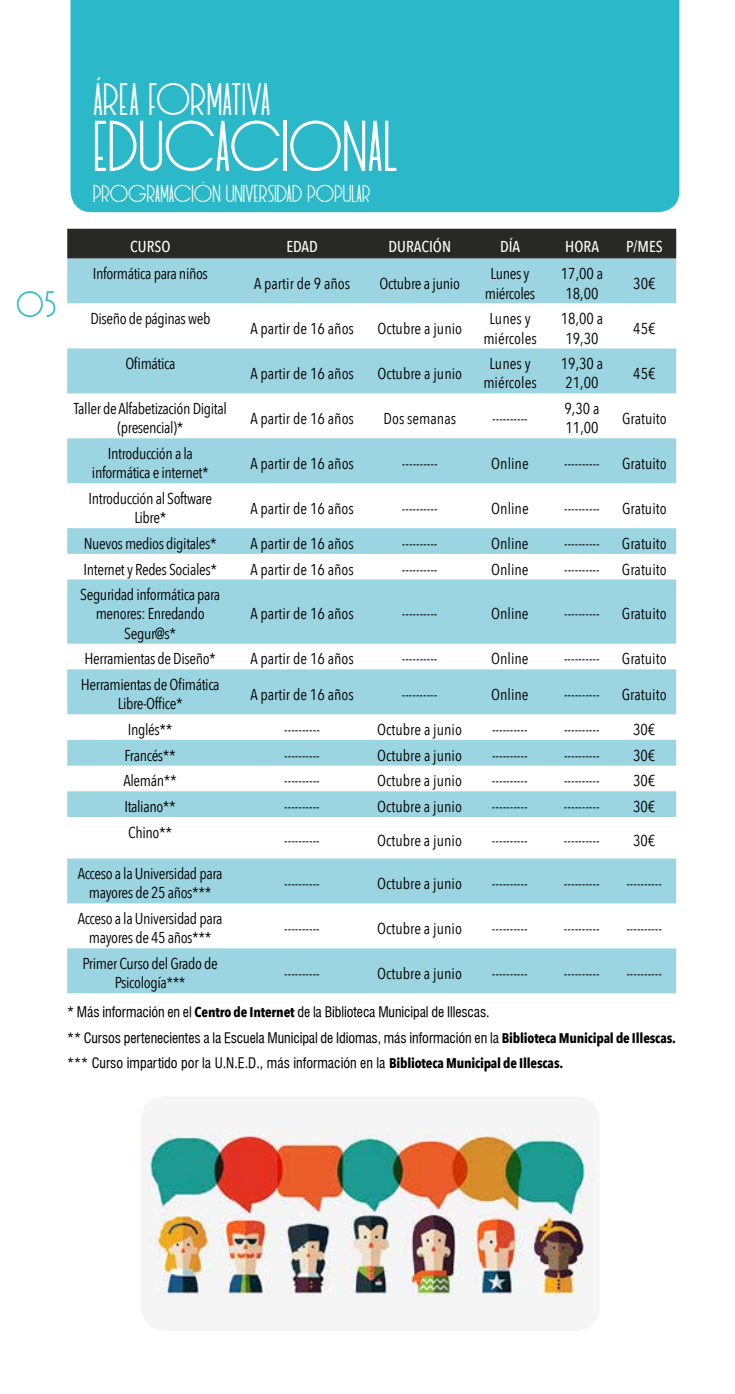
<style>
.page{position:relative;width:735px;height:1394px;background:#fff}
.page>*{position:absolute;margin:0;border:0;box-sizing:border-box;transform-origin:0 0}
.t1{font:71.75px "Red Flowers";color:#fff}
.t2{font:45.5px "Red Flowers";color:#fff}
.t3{font:36.75px "Red Flowers";color:#2bb8c9}
.t4{font:24.5px "Red Flowers";color:#fff}
.t5{font:15.75px/19.2px "Avenir Next Condensed";letter-spacing:-.025em;color:#000;text-align:center}
.t6{font:15.75px/19.2px "Avenir Next Condensed";color:#000;text-align:center}
.t7{font:500 15.75px "Avenir Next Condensed";color:#fff}
.t8{font:14px/25.7px "Swiss 721 Condensed BT";letter-spacing:-.005em;color:#000}
.s1{font-family:"Avenir Next Condensed";font-weight:700}
</style>
<div class="page">
<svg style="left:67px;top:229px;width:608px;height:75px;background:#6f9198"></svg>
<svg style="left:67px;top:348px;width:608px;height:645px;fill:#9bd5e1"></svg>
<div style="left:70px;top:0;width:609px;height:212px;background:#2bb8c9"></div>
<img style="left:141px;top:1132px;width:453px;height:166px">
<h2 class="t2" style="left:93px;top:73px;width:179px">ÁREA FORMATIVA</h2>
<h1 class="t1" style="left:93px;top:104px;width:306px">EDUCACIONAL</h1>
<h3 class="t4" style="left:93px;top:179px;width:279px">PROGRAMACIÓN UNIVERSIDAD POPULAR</h3>
<h3 class="t3" style="left:16px;top:283px;width:42px">05</h3>
<p class="t7" style="left:130px;top:237px;width:42px">CURSO</p>
<p class="t7" style="left:286px;top:237px;width:33px">EDAD</p>
<p class="t7" style="left:388px;top:237px;width:64px">DURACIÓN</p>
<p class="t7" style="left:499px;top:237px;width:22px">DÍA</p>
<p class="t7" style="left:565px;top:237px;width:35px">HORA</p>
<p class="t7" style="left:625px;top:237px;width:38px">P/MES</p>
<p class="t5" style="left:93px;top:263px;width:117px">Informática para niños</p>
<p class="t6" style="left:254px;top:273px;width:97px">A partir de 9 años</p>
<p class="t5" style="left:379px;top:273px;width:82px">Octubre a junio</p>
<p class="t5" style="left:484px;top:263px;width:52px">Lunes y miércoles</p>
<p class="t5" style="left:560px;top:263px;width:44px;text-align:left">17,00 a<br>18,00</p>
<p class="t5" style="left:633px;top:273px;width:24px">30€</p>
<p class="t5" style="left:90px;top:308px;width:121px">Diseño de páginas web</p>
<p class="t5" style="left:125px;top:353px;width:52px">Ofimática</p>
<p class="t6" style="left:250px;top:318px;width:105px">A partir de 16 años</p>
<p class="t6" style="left:377px;top:318px;width:86px">Octubre a junio</p>
<p class="t6" style="left:483px;top:308px;width:55px">Lunes y miércoles</p>
<p class="t5" style="left:560px;top:308px;width:44px;text-align:left">18,00 a<br>19,30</p>
<p class="t5" style="left:633px;top:318px;width:24px">45€</p>
<p class="t6" style="left:250px;top:363px;width:105px">A partir de 16 años</p>
<p class="t6" style="left:377px;top:363px;width:86px">Octubre a junio</p>
<p class="t6" style="left:483px;top:353px;width:55px">Lunes y miércoles</p>
<p class="t5" style="left:560px;top:353px;width:44px;text-align:left">19,30 a<br>21,00</p>
<p class="t5" style="left:633px;top:363px;width:24px">45€</p>
<p class="t5" style="left:74px;top:398px;width:154px">Taller de Alfabetización Digital (presencial)*</p>
<p class="t6" style="left:250px;top:408px;width:105px">A partir de 16 años</p>
<p class="t6" style="left:383px;top:408px;width:74px">Dos semanas</p>
<p class="t5" style="left:492px;top:408px;width:37px">----------</p>
<p class="t5" style="left:564px;top:398px;width:36px;text-align:left">9,30 a<br>11,00</p>
<p class="t6" style="left:621px;top:408px;width:46px">Gratuito</p>
<p class="t5" style="left:92px;top:443px;width:118px">Introducción a la informática e internet*</p>
<p class="t6" style="left:250px;top:453px;width:105px">A partir de 16 años</p>
<p class="t5" style="left:402px;top:453px;width:37px">----------</p>
<p class="t5" style="left:491px;top:453px;width:39px">Online</p>
<p class="t5" style="left:564px;top:453px;width:37px">----------</p>
<p class="t6" style="left:621px;top:453px;width:46px">Gratuito</p>
<p class="t5" style="left:88px;top:488px;width:125px">Introducción al Software<br>Libre*</p>
<p class="t6" style="left:250px;top:498px;width:105px">A partir de 16 años</p>
<p class="t5" style="left:401px;top:498px;width:37px">----------</p>
<p class="t5" style="left:491px;top:498px;width:39px">Online</p>
<p class="t5" style="left:564px;top:498px;width:37px">----------</p>
<p class="t6" style="left:621px;top:498px;width:46px">Gratuito</p>
<p class="t5" style="left:84px;top:533px;width:134px">Nuevos medios digitales*</p>
<p class="t6" style="left:250px;top:533px;width:105px">A partir de 16 años</p>
<p class="t5" style="left:401px;top:533px;width:37px">----------</p>
<p class="t5" style="left:491px;top:533px;width:39px">Online</p>
<p class="t5" style="left:564px;top:533px;width:37px">----------</p>
<p class="t6" style="left:621px;top:533px;width:46px">Gratuito</p>
<p class="t5" style="left:84px;top:559px;width:135px">Internet y Redes Sociales*</p>
<p class="t6" style="left:250px;top:559px;width:105px">A partir de 16 años</p>
<p class="t5" style="left:401px;top:559px;width:37px">----------</p>
<p class="t5" style="left:491px;top:559px;width:39px">Online</p>
<p class="t5" style="left:563px;top:559px;width:37px">----------</p>
<p class="t6" style="left:621px;top:559px;width:46px">Gratuito</p>
<p class="t5" style="left:80px;top:584px;width:141px">Seguridad informática para menores: Enredando<br>Segur@s*</p>
<p class="t6" style="left:250px;top:604px;width:105px">A partir de 16 años</p>
<p class="t5" style="left:401px;top:604px;width:37px">----------</p>
<p class="t5" style="left:491px;top:604px;width:39px">Online</p>
<p class="t5" style="left:563px;top:604px;width:37px">----------</p>
<p class="t6" style="left:621px;top:604px;width:46px">Gratuito</p>
<p class="t5" style="left:85px;top:648px;width:133px">Herramientas de Diseño*</p>
<p class="t6" style="left:250px;top:648px;width:105px">A partir de 16 años</p>
<p class="t5" style="left:401px;top:648px;width:37px">----------</p>
<p class="t5" style="left:491px;top:648px;width:39px">Online</p>
<p class="t5" style="left:563px;top:648px;width:37px">----------</p>
<p class="t6" style="left:621px;top:648px;width:46px">Gratuito</p>
<p class="t5" style="left:81px;top:674px;width:140px">Herramientas de Ofimática<br>Libre-Office*</p>
<p class="t6" style="left:250px;top:684px;width:105px">A partir de 16 años</p>
<p class="t5" style="left:401px;top:684px;width:37px">----------</p>
<p class="t5" style="left:491px;top:684px;width:39px">Online</p>
<p class="t5" style="left:563px;top:684px;width:37px">----------</p>
<p class="t6" style="left:621px;top:684px;width:46px">Gratuito</p>
<p class="t5" style="left:128px;top:719px;width:46px">Inglés**</p>
<p class="t5" style="left:284px;top:719px;width:37px">----------</p>
<p class="t6" style="left:377px;top:719px;width:86px">Octubre a junio</p>
<p class="t5" style="left:491px;top:719px;width:37px">----------</p>
<p class="t5" style="left:563px;top:719px;width:37px">----------</p>
<p class="t5" style="left:632px;top:719px;width:24px">30€</p>
<p class="t5" style="left:124px;top:745px;width:53px">Francés**</p>
<p class="t5" style="left:284px;top:745px;width:37px">----------</p>
<p class="t6" style="left:377px;top:745px;width:86px">Octubre a junio</p>
<p class="t5" style="left:491px;top:745px;width:37px">----------</p>
<p class="t5" style="left:563px;top:745px;width:37px">----------</p>
<p class="t5" style="left:632px;top:745px;width:24px">30€</p>
<p class="t5" style="left:124px;top:770px;width:54px">Alemán**</p>
<p class="t5" style="left:284px;top:770px;width:37px">----------</p>
<p class="t6" style="left:377px;top:770px;width:86px">Octubre a junio</p>
<p class="t5" style="left:491px;top:770px;width:37px">----------</p>
<p class="t5" style="left:563px;top:770px;width:37px">----------</p>
<p class="t5" style="left:632px;top:770px;width:24px">30€</p>
<p class="t5" style="left:124px;top:796px;width:53px">Italiano**</p>
<p class="t5" style="left:284px;top:796px;width:37px">----------</p>
<p class="t6" style="left:377px;top:796px;width:86px">Octubre a junio</p>
<p class="t5" style="left:491px;top:796px;width:37px">----------</p>
<p class="t5" style="left:563px;top:796px;width:37px">----------</p>
<p class="t5" style="left:632px;top:796px;width:24px">30€</p>
<p class="t5" style="left:128px;top:822px;width:45px">Chino**</p>
<p class="t5" style="left:284px;top:830px;width:37px">----------</p>
<p class="t6" style="left:377px;top:830px;width:86px">Octubre a junio</p>
<p class="t5" style="left:491px;top:830px;width:37px">----------</p>
<p class="t5" style="left:563px;top:830px;width:37px">----------</p>
<p class="t5" style="left:632px;top:830px;width:24px">30€</p>
<p class="t5" style="left:78px;top:863px;width:146px">Acceso a la Universidad para mayores de 25 años***</p>
<p class="t5" style="left:284px;top:873px;width:37px">----------</p>
<p class="t6" style="left:377px;top:873px;width:86px">Octubre a junio</p>
<p class="t5" style="left:491px;top:873px;width:37px">----------</p>
<p class="t5" style="left:563px;top:873px;width:37px">----------</p>
<p class="t5" style="left:626px;top:873px;width:37px">----------</p>
<p class="t5" style="left:78px;top:908px;width:146px">Acceso a la Universidad para mayores de 45 años***</p>
<p class="t5" style="left:284px;top:918px;width:37px">----------</p>
<p class="t6" style="left:377px;top:918px;width:86px">Octubre a junio</p>
<p class="t5" style="left:491px;top:918px;width:37px">----------</p>
<p class="t5" style="left:563px;top:918px;width:37px">----------</p>
<p class="t5" style="left:626px;top:918px;width:37px">----------</p>
<p class="t5" style="left:82px;top:953px;width:137px">Primer Curso del Grado de<br>Psicología***</p>
<p class="t5" style="left:284px;top:963px;width:37px">----------</p>
<p class="t6" style="left:377px;top:963px;width:86px">Octubre a junio</p>
<p class="t5" style="left:491px;top:963px;width:37px">----------</p>
<p class="t5" style="left:563px;top:963px;width:37px">----------</p>
<p class="t5" style="left:626px;top:963px;width:37px">----------</p>
<p class="t8" style="left:67px;top:999px;width:610px">* Más información en el <span class="s1">Centro de Internet</span> de la Biblioteca Municipal de Illescas.<br>** Cursos pertenecientes a la Escuela Municipal de Idiomas, más información en la <span class="s1">Biblioteca Municipal de Illescas. </span>*** Curso impartido por la U.N.E.D., más información en la <span class="s1">Biblioteca Municipal de Illescas.</span></p>
</div>
